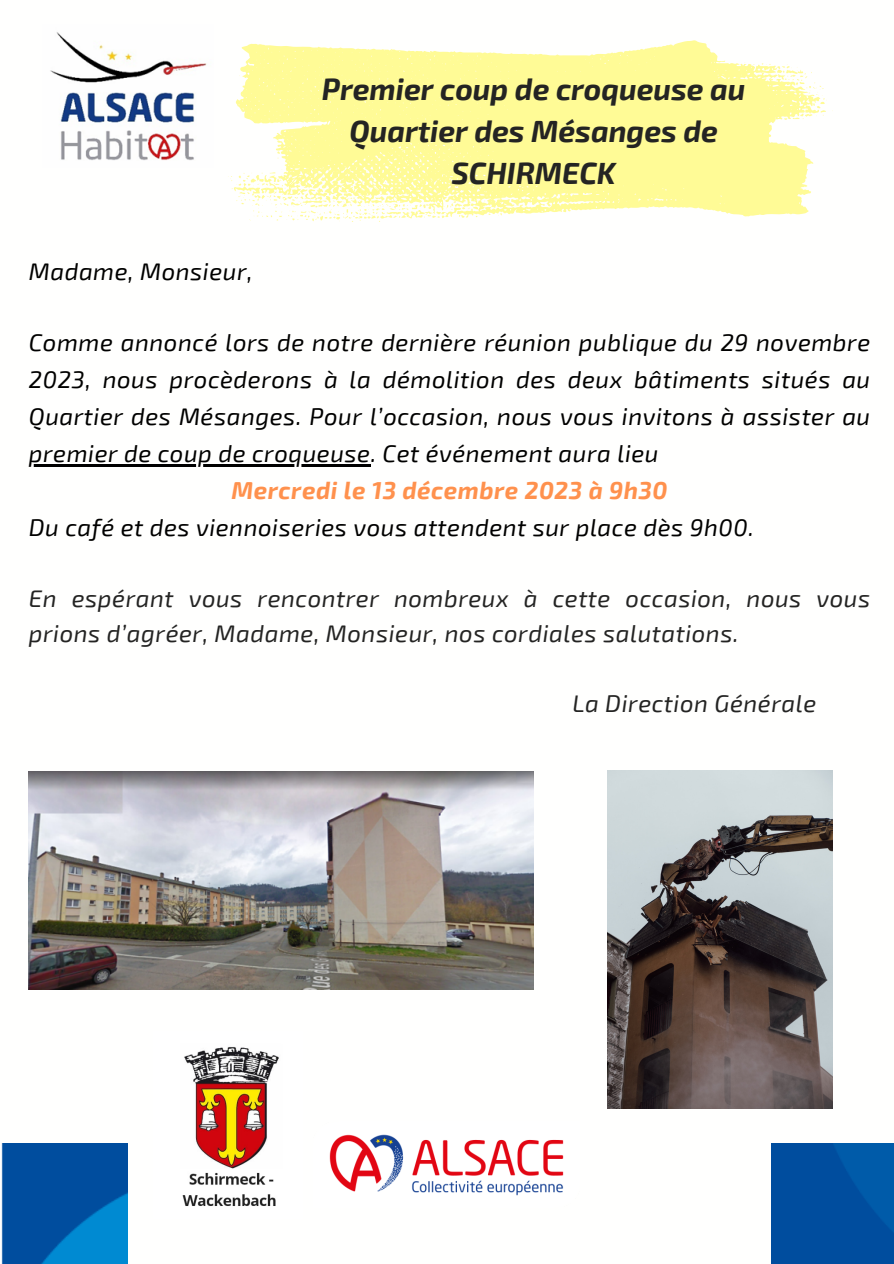
<style>
.page{position:relative;width:894px;height:1264px;background:#fff}
.page>*{position:absolute;margin:0;border:0;box-sizing:border-box;transform-origin:0 0}
.t1{font:italic 700 30px/41.7px "Exo 2";color:#242423;text-align:center}
.t2{font:italic 24px/37.2px "Exo 2";letter-spacing:.025em;color:#000;text-align:justify}
.t3{font:italic 24px/34.8px "Exo 2";letter-spacing:.025em;color:#242423}
.t4{font:italic 700 24px "Exo 2";letter-spacing:.025em;color:#ff914d}
</style>
<div class="page">
<img style="left:771px;top:1143px;width:122px;height:120px">
<img style="left:1px;top:1143px;width:127px;height:120px">
<img style="left:50px;top:32px;width:157px;height:128px">
<svg style="left:228px;top:40px;width:599px;height:182px;fill:#fffb96"></svg>
<img style="left:29px;top:771px;width:504px;height:218px">
<img style="left:607px;top:770px;width:225px;height:338px">
<img style="left:182px;top:1047px;width:97px;height:159px">
<hr style="left:29px;top:464px;width:341px;height:2px;background:#000">
<img style="left:329px;top:1134px;width:235px;height:62px">
<p class="t2" style="left:29px;top:251px;width:225px">Madame, Monsieur,</p>
<p class="t1" style="left:322px;top:67px;width:425px">Premier coup de croqueuse au<br>Quartier des Mésanges de<br>SCHIRMECK</p>
<p class="t2" style="left:29px;top:322px;width:842px">Comme annoncé lors de notre dernière réunion publique du 29 novembre 2023, nous procèderons à la démolition des deux bâtiments situés au Quartier des Mésanges. Pour l’occasion, nous vous invitons à assister au premier de coup de croqueuse. Cet événement aura lieu</p>
<p class="t4" style="left:231px;top:475px;width:437px">Mercredi le 13 décembre 2023 à 9h30</p>
<p class="t2" style="left:29px;top:508px;width:726px">Du café et des viennoiseries vous attendent sur place dès 9h00.</p>
<p class="t3" style="left:29px;top:580px;width:842px">En espérant vous rencontrer nombreux à cette occasion, nous vous prions d’agréer, Madame, Monsieur, nos cordiales salutations.</p>
<p class="t3" style="left:572px;top:685px;width:245px">La Direction Générale</p>
</div>
